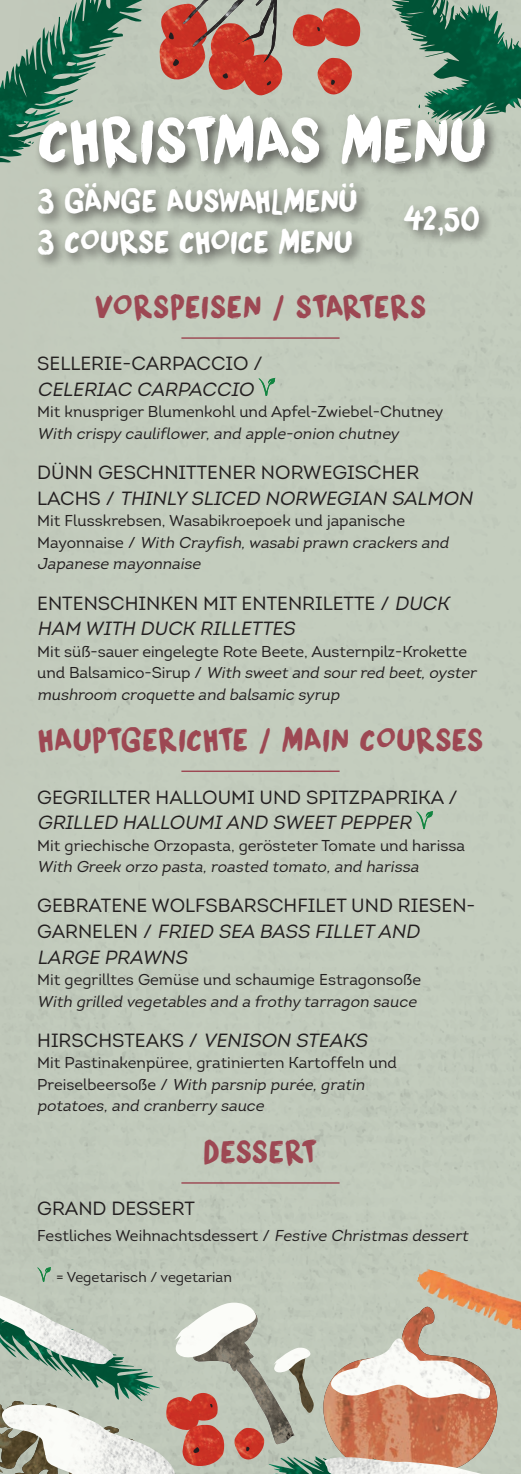
<style>
.page{position:relative;width:521px;height:1474px;background:#fff}
.page>*{position:absolute;margin:0;border:0;box-sizing:border-box;transform-origin:0 0}
.t1{font:62.12px "Liquid Embrace";color:#fff}
.t2{font:31.5px "Liquid Embrace";letter-spacing:.015em;color:#9d4853}
.kop{font:31.5px "Liquid Embrace";color:#fff}
.kop-2{font:19.07px/25.6px "Intro";color:#231f20}
.kop-3{font:15.75px/21.5px "Intro";color:#231f20}
.kop-4{font:italic 15.75px "Intro";color:#231f20}
.kop-5{font:14.35px "Intro";color:#231f20}
.s1{font-style:italic}
</style>
<div class="page">
<div style="left:0;top:0;width:521px;height:1473px;background:#c2cbbd"></div>
<svg style="left:97px;top:1400px;width:69px;height:4px"></svg>
<img style="left:0;top:1400px;width:97px;height:73px">
<img style="left:1px;top:1404px;width:174px;height:69px">
<hr style="left:181px;top:337px;width:158px;height:2px;background:#9d4853">
<svg style="left:258px;top:378px;width:17px;height:18px"></svg>
<hr style="left:181px;top:770px;width:158px;height:2px;background:#9d4853">
<svg style="left:416px;top:811px;width:17px;height:18px"></svg>
<hr style="left:181px;top:1182px;width:158px;height:1px;background:#9d4853">
<svg style="left:37px;top:1267px;width:14px;height:14px"></svg>
<img style="left:166px;top:1396px;width:25px;height:35px">
<img style="left:182px;top:1424px;width:9px;height:42px">
<img style="left:0;top:1301px;width:160px;height:99px">
<img style="left:0;top:1295px;width:115px;height:69px">
<svg style="left:191px;top:1306px;width:308px;height:167px"></svg>
<img style="left:192px;top:1310px;width:103px;height:134px">
<img style="left:172px;top:1302px;width:87px;height:58px">
<img style="left:272px;top:1347px;width:40px;height:26px">
<img style="left:412px;top:1267px;width:109px;height:63px">
<img style="left:159px;top:31px;width:46px;height:49px">
<img style="left:239px;top:66px;width:44px;height:30px">
<img style="left:209px;top:66px;width:38px;height:24px">
<img style="left:160px;top:4px;width:7px;height:44px">
<svg style="left:167px;top:0;width:124px;height:66px"></svg>
<svg style="left:223px;top:73px;width:5px;height:6px"></svg>
<svg style="left:267px;top:80px;width:5px;height:6px"></svg>
<img style="left:316px;top:58px;width:36px;height:37px">
<svg style="left:330px;top:80px;width:5px;height:6px"></svg>
<img style="left:292px;top:14px;width:30px;height:34px">
<svg style="left:317px;top:27px;width:3px;height:5px"></svg>
<img style="left:322px;top:8px;width:38px;height:40px">
<img style="left:269px;top:1456px;width:191px;height:17px">
<img style="left:323px;top:1457px;width:158px;height:16px">
<div style="left:34px;top:110px;width:465px;height:159px;background:#231f20;opacity:.65"></div>
<svg style="left:368px;top:0;width:153px;height:124px"></svg>
<img style="left:391px;top:0;width:78px;height:90px">
<img style="left:0;top:0;width:110px;height:157px">
<p class="t1" style="left:37px;top:91px;width:451px">CHRISTMAS MENU</p>
<p class="kop" style="left:37px;top:175px;width:322px">3 GÄNGE AUSWAHLMENÜ</p>
<p class="kop" style="left:403px;top:193px;width:78px">42,50</p>
<p class="kop" style="left:37px;top:216px;width:317px">3 COURSE CHOICE MENU</p>
<p class="t2" style="left:95px;top:281px;width:333px">VORSPEISEN / STARTERS</p>
<p class="kop-2" style="left:37px;top:351px;width:227px">SELLERIE-CARPACCIO /<br><span class="s1">CELERIAC CARPACCIO</span></p>
<p class="kop-3" style="left:37px;top:401px;width:408px">Mit knuspriger Blumenkohl und Apfel-Zwiebel-Chutney</p>
<p class="kop-4" style="left:37px;top:424px;width:366px">With crispy cauliflower,and apple-onion chutney</p>
<p class="kop-2" style="left:37px;top:459px;width:441px">DÜNN GESCHNITTENER NORWEGISCHER<br>LAC H S / <span class="s1">THINLY SLICED NORWEGIAN SALMON</span></p>
<p class="kop-3" style="left:37px;top:510px;width:416px">Mit Flusskrebsen, Wasabikroepoek und japanische<br>M a y o n n a i s e / <span class="s1">With Crayfish,wasabiprawn crackers and<br>Japanese mayonnaise</span></p>
<p class="kop-2" style="left:37px;top:590px;width:417px">ENTENSCHINKEN MIT ENTENRILETTE / <span class="s1">DUCK<br>HAM WITH DUCK RILLETTES</span></p>
<p class="kop-3" style="left:37px;top:640px;width:444px">Mit süß-sauer eingelegte Rote Beete, Austernpilz-Krokette u n d B a l s a m i c o - S i r u p / <span class="s1">With sweet and sourred beet,oyster mushroom croquette and balsamic syrup</span></p>
<p class="t2" style="left:38px;top:714px;width:447px">HAUPTGERICHTE / MAIN COURSES</p>
<p class="kop-2" style="left:37px;top:784px;width:422px">GEGRILLTER HALLOUMI UND SPITZPAPRIKA /<br><span class="s1">GRILLED HALLOUMI AND SWEET PEPPER</span></p>
<p class="kop-3" style="left:37px;top:834px;width:429px">Mit griechische Orzopasta, gerösteter Tomate und harissa</p>
<p class="kop-4" style="left:37px;top:857px;width:386px">With Greek orzo pasta,roasted tomato,and harissa</p>
<p class="kop-2" style="left:37px;top:892px;width:440px">GEBRATENE WOLFSBARSCHFILET UND RIESEN-<br>GA R N E L E N / <span class="s1">FRIED SEA BASS FILLET AND<br>LARGE PRAWNS</span></p>
<p class="kop-3" style="left:37px;top:968px;width:385px">Mit gegrilltes Gemüse und schaumige Estragonsoße</p>
<p class="kop-4" style="left:37px;top:991px;width:384px">With grilled vegetables and a frothy tarragon sauce</p>
<p class="kop-2" style="left:37px;top:1027px;width:336px">HIRSCHSTEAKS / <span class="s1">VENISON STEAKS</span></p>
<p class="kop-3" style="left:37px;top:1052px;width:361px">Mit Pastinakenpüree, gratinierten Kartoffeln und<br>P re i s e l b e e rs o ß e / <span class="s1">With parsnip purée,gratin potatoes,and cranberry sauce</span></p>
<p class="t2" style="left:203px;top:1126px;width:116px">DESSERT</p>
<p class="kop-2" style="left:37px;top:1195px;width:159px">GRAND DESSERT</p>
<p class="kop-3" style="left:37px;top:1224px;width:436px">Festliches Weihnachtsdessert / <span class="s1">Festive Christmas dessert</span></p>
<p class="kop-5" style="left:56px;top:1267px;width:177px">= Vegetarisch / vegetarian</p>
</div>
